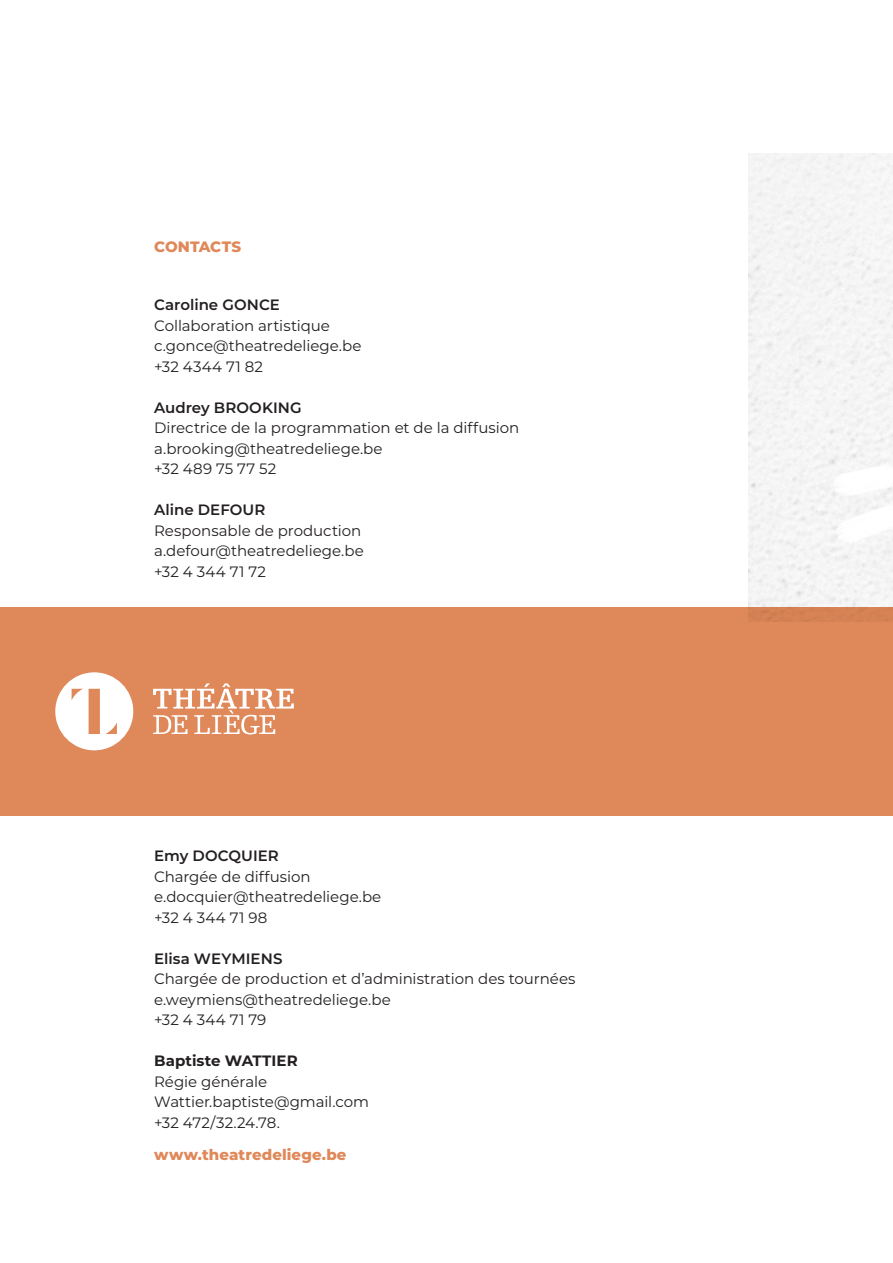
<style>
.page{position:relative;width:893px;height:1263px;background:#fff}
.page>*{position:absolute;margin:0;border:0;box-sizing:border-box;transform-origin:0 0}
.Infos_cover{font:15px "Montserrat";letter-spacing:-.005em;color:#231f20}
.Infos_cover-2{font:600 15px "Montserrat";letter-spacing:.005em;color:#231f20}
.Infos_cover-3{font:800 15px "Montserrat";letter-spacing:.005em;color:#df8859}
.Infos_cover-4{font:700 15px "Montserrat";letter-spacing:.005em;color:#231f20}
.Infos_cover-5{font:15px "Montserrat";letter-spacing:.015em;color:#231f20}
</style>
<div class="page">
<div style="left:0;top:607px;width:893px;height:208px;background:#df8859"></div>
<svg style="left:153px;top:683px;width:141px;height:51px"></svg>
<svg style="left:55px;top:672px;width:78px;height:78px"></svg>
<p class="Infos_cover-3" style="left:154px;top:236px;width:89px">CONTACTS</p>
<p class="Infos_cover-2" style="left:154px;top:294px;width:127px">Caroline GONCE</p>
<p class="Infos_cover" style="left:154px;top:315px;width:177px">Collaboration artistique</p>
<p class="Infos_cover" style="left:154px;top:336px;width:209px">c.gonce@theatredeliege.be</p>
<p class="Infos_cover-5" style="left:154px;top:356px;width:110px">+32 4344 71 82</p>
<p class="Infos_cover-2" style="left:154px;top:397px;width:149px">Audrey BROOKING</p>
<p class="Infos_cover" style="left:154px;top:418px;width:367px">Directrice de la programmation et de la diffusion</p>
<p class="Infos_cover" style="left:154px;top:438px;width:230px">a.brooking@theatredeliege.be</p>
<p class="Infos_cover" style="left:154px;top:459px;width:124px">+32 489 75 77 52</p>
<p class="Infos_cover-2" style="left:154px;top:499px;width:113px">Aline DEFOUR</p>
<p class="Infos_cover" style="left:154px;top:520px;width:209px">Responsable de production</p>
<p class="Infos_cover" style="left:154px;top:541px;width:211px">a.defour@theatredeliege.be</p>
<p class="Infos_cover" style="left:154px;top:561px;width:113px">+32 4 344 71 72</p>
<p class="Infos_cover-2" style="left:154px;top:845px;width:126px">Emy DOCQUIER</p>
<p class="Infos_cover" style="left:154px;top:866px;width:158px">Chargée de diffusion</p>
<p class="Infos_cover" style="left:154px;top:887px;width:229px">e.docquier@theatredeliege.be</p>
<p class="Infos_cover" style="left:154px;top:907px;width:115px">+32 4 344 71 98</p>
<p class="Infos_cover-2" style="left:154px;top:948px;width:130px">Elisa WEYMIENS</p>
<p class="Infos_cover" style="left:154px;top:969px;width:423px">Chargée de production et d’administration des tournées</p>
<p class="Infos_cover" style="left:154px;top:989px;width:238px">e.weymiens@theatredeliege.be</p>
<p class="Infos_cover" style="left:154px;top:1010px;width:114px">+32 4 344 71 79</p>
<p class="Infos_cover-4" style="left:154px;top:1050px;width:145px">Baptiste WATTIER</p>
<p class="Infos_cover" style="left:154px;top:1071px;width:115px">Régie générale</p>
<p class="Infos_cover" style="left:154px;top:1092px;width:216px">Wattier.baptiste@gmail.com</p>
<p class="Infos_cover" style="left:154px;top:1112px;width:127px">+32 472/32.24.78.</p>
<p class="Infos_cover-3" style="left:154px;top:1144px;width:194px">www.theatredeliege.be</p>
</div>
